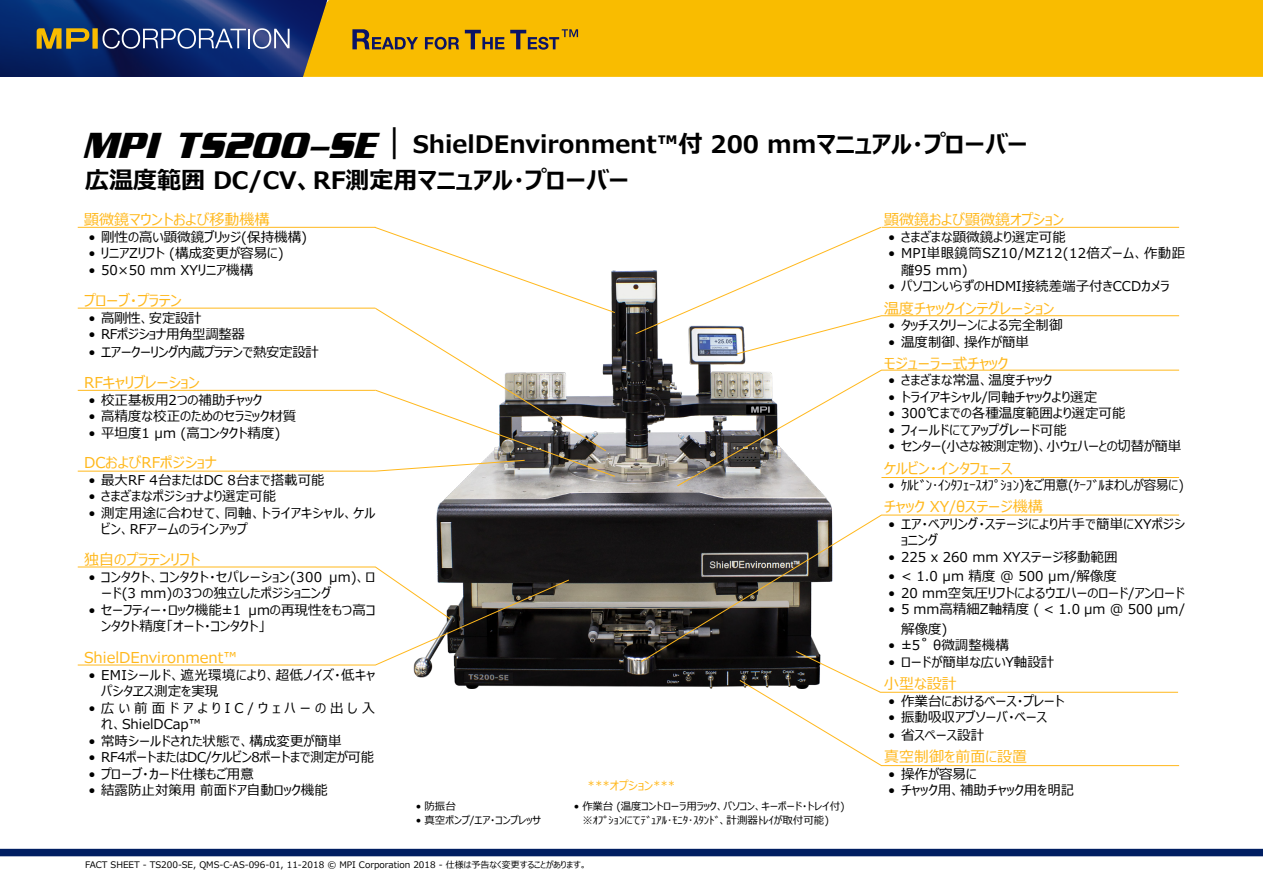
<style>
.page{position:relative;width:1263px;height:893px;background:#fff}
.page>*{position:absolute;margin:0;border:0;box-sizing:border-box;transform-origin:0 0}
.t1{font:700 24px/36px "Meiryo UI";color:#000}
.t2{font:15px "Meiryo UI";color:#ffb81c}
.t3{font:13.5px/16.5px "Meiryo UI";color:#000}
.t4{font:13.5px "Meiryo UI";letter-spacing:-.025em;color:#000}
.t5{font:13.5px/16.5px "Meiryo UI";letter-spacing:.02em;color:#000}
.t6{font:13.5px "Meiryo UI";color:#000;scale:.92 1}
.t7{font:13.5px/16.5px "Meiryo UI";letter-spacing:.025em;color:#000}
.t8{font:13.5px "Meiryo UI";letter-spacing:-.03em;color:#000}
.t9{font:13.5px/16.5px "Meiryo UI";letter-spacing:.03em;color:#000}
.t10{font:13.5px/16.5px "Meiryo UI";letter-spacing:.31em;color:#000}
.t11{font:12px "Meiryo UI";color:#ffb81c}
.t12{font:10.5px/13.5px "Meiryo UI";color:#000}
.t13{font:9px "Meiryo UI";color:#000}
.s1{font-family:"Enter Sansman";font-style:italic;font-size:36px}
.s2{font-weight:400;font-size:33px}
</style>
<div class="page">
<div style="left:327px;top:0;width:936px;height:77px;background:#f9bc00"></div>
<svg style="left:0;top:0;width:327px;height:77px;background:#253a6b"></svg>
<svg style="left:349px;top:29px;width:229px;height:21px;background:#b48b1c"></svg>
<div style="left:0;top:849px;width:1263px;height:7px;background:#001e62"></div>
<img style="left:415px;top:270px;width:416px;height:418px">
<svg style="left:641px;top:515px;width:538px;height:147px"></svg>
<svg style="left:77px;top:227px;width:538px;height:250px"></svg>
<svg style="left:635px;top:227px;width:544px;height:127px"></svg>
<svg style="left:677px;top:370px;width:502px;height:116px"></svg>
<svg style="left:77px;top:567px;width:492px;height:98px"></svg>
<svg style="left:739px;top:651px;width:440px;height:115px"></svg>
<h1 class="t1" style="left:85px;top:128px;width:944px"><span class="s1">MPI TS200-SE</span> <span class="s2">|</span> ShielDEnvironment™付 200 mmマニュアル・プローバー広温度範囲 DC/CV、RF測定用マニュアル・プローバー</h1>
<p class="t2" style="left:84px;top:209px;width:187px">顕微鏡マウントおよび移動機構</p>
<p class="t3" style="left:88px;top:229px;width:220px">• 剛性の高い顕微鏡ブリッジ(保持機構)</p>
<p class="t3" style="left:88px;top:246px;width:197px">• リニアZリフト (構成変更が容易に)</p>
<p class="t3" style="left:88px;top:262px;width:166px">• 50×50 mm XYリニア機構</p>
<p class="t2" style="left:84px;top:290px;width:99px">プローブ・プラテン</p>
<p class="t3" style="left:88px;top:310px;width:115px">• 高剛性、安定設計</p>
<p class="t8" style="left:88px;top:325px;width:158px">• RFポジショナ用角型調整器</p>
<p class="t8" style="left:88px;top:343px;width:232px">• エアークーリング内蔵プラテンで熱安定設計</p>
<p class="t2" style="left:84px;top:372px;width:117px">RFキャリブレーション</p>
<p class="t3" style="left:88px;top:392px;width:175px">• 校正基板用2つの補助チャック</p>
<p class="t3" style="left:88px;top:409px;width:209px">• 高精度な校正のためのセラミック材質</p>
<p class="t3" style="left:88px;top:425px;width:194px">• 平坦度1 μm (高コンタクト精度)</p>
<p class="t2" style="left:84px;top:452px;width:134px">DCおよびRFポジショナ</p>
<p class="t3" style="left:88px;top:472px;width:238px">• 最大RF 4台またはDC 8台まで搭載可能</p>
<p class="t3" style="left:88px;top:489px;width:189px">• さまざまなポジショナより選定可能</p>
<p class="t5" style="left:101px;top:505px;width:276px;text-indent:-13px">• 測定用途に合わせて、同軸、トライアキシャル、ケルビン、RFアームのラインアップ</p>
<p class="t2" style="left:84px;top:549px;width:118px">独自のプラテンリフト</p>
<p class="t3" style="left:101px;top:569px;width:276px;text-indent:-13px">• コンタクト、コンタクト・セパレーション(300 μm)、ロード(3 mm)の3つの独立したポジショニング</p>
<p class="t3" style="left:101px;top:602px;width:276px;text-indent:-13px">• セーフティー・ロック機能±1 μmの再現性をもつ高コンタクト精度「オート・コンタクト」</p>
<p class="t2" style="left:84px;top:647px;width:154px">ShielDEnvironment™</p>
<p class="t7" style="left:101px;top:667px;width:276px;text-indent:-13px">• EMIシールド、遮光環境により、超低ノイズ・低キャパシタヱス測定を実現</p>
<p class="t10" style="left:101px;top:700px;width:276px;text-indent:-13px">•広い前面ドアよりIC/ウェハーの出し入れ、ShielDCap™</p>
<p class="t3" style="left:88px;top:733px;width:255px">• 常時シールドされた状態で、構成変更が簡単</p>
<p class="t4" style="left:88px;top:748px;width:287px">• RF4ポートまたはDC/ケルビン8ポートまで測定が可能</p>
<p class="t3" style="left:88px;top:766px;width:167px">• プローブ・カード仕様もご用意</p>
<p class="t3" style="left:88px;top:783px;width:241px">• 結露防止対策用 前面ドア自動ロック機能</p>
<p class="t12" style="left:416px;top:800px;width:42px">• 防振台</p>
<p class="t12" style="left:416px;top:813px;width:127px">• 真空ポンプ/エア・コンプレッサ</p>
<p class="t11" style="left:588px;top:777px;width:89px">***オプション***</p>
<p class="t12" style="left:582px;top:800px;width:264px;text-indent:-9px">• 作業台 (温度コントローラ用ラック、パソコン、キーボード・トレイ付) ※ｵﾌﾟｼｮﾝにてﾃﾞｭｱﾙ･ﾓﾆﾀ･ｽﾀﾝﾄﾞ、計測器ﾄﾚｲが取付可能)</p>
<p class="t13" style="left:85px;top:858px;width:503px">FACT SHEET - TS200-SE, QMS-C-AS-096-01, 11-2018 © MPI Corporation 2018 - 仕様は予告なく変更することがあります。</p>
<p class="t2" style="left:884px;top:209px;width:181px">顕微鏡および顕微鏡オプション</p>
<p class="t3" style="left:888px;top:229px;width:179px">• さまざまな顕微鏡より選定可能</p>
<p class="t9" style="left:901px;top:246px;width:286px;text-indent:-13px">• MPI単眼鏡筒SZ10/MZ12(12倍ズーム、作動距離95 mm)</p>
<p class="t3" style="left:888px;top:279px;width:283px">• パソコンいらずのHDMI接続差端子付きCCDカメラ</p>
<p class="t2" style="left:884px;top:298px;width:172px">温度チャックインテグレーション</p>
<p class="t3" style="left:888px;top:318px;width:176px">• タッチスクリーンによる完全制御</p>
<p class="t3" style="left:888px;top:334px;width:142px">• 温度制御、操作が簡単</p>
<p class="t2" style="left:884px;top:353px;width:126px">モジューラー式チャック</p>
<p class="t3" style="left:888px;top:373px;width:165px">• さまざまな常温、温度チャック</p>
<p class="t3" style="left:888px;top:389px;width:210px">• トライアキシャル/同軸チャックより選定</p>
<p class="t3" style="left:888px;top:406px;width:239px">• 300℃までの各種温度範囲より選定可能</p>
<p class="t3" style="left:888px;top:422px;width:180px">• フィールドにてアップグレード可能</p>
<p class="t4" style="left:888px;top:437px;width:294px">• センター(小さな被測定物)、小ウェハーとの切替が簡単</p>
<p class="t2" style="left:884px;top:458px;width:130px">ケルビン・インタフェース</p>
<p class="t6" style="left:888px;top:476px;width:323px">• ｹﾙﾋﾞﾝ･ｲﾝﾀﾌｪｰｽｵﾌﾟｼｮﾝ)をご用意(ｹｰﾌﾞﾙまわしが容易に)</p>
<p class="t2" style="left:884px;top:496px;width:160px">チャック XY/θステージ機構</p>
<p class="t3" style="left:901px;top:516px;width:286px;text-indent:-13px">• エア・ベアリング・ステージにより片手で簡単にXYポジショニング</p>
<p class="t3" style="left:888px;top:549px;width:231px">• 225 x 260 mm XYステージ移動範囲</p>
<p class="t3" style="left:888px;top:569px;width:230px">• &lt; 1.0 μm 精度 @ 500 μm/解像度</p>
<p class="t3" style="left:888px;top:585px;width:298px">• 20 mm空気圧リフトによるウエハーのロード/アンロード</p>
<p class="t3" style="left:901px;top:600px;width:286px;line-height:19.5px;text-indent:-13px">• 5 mm高精細Z軸精度 ( &lt; 1.0 μm @ 500 μm/解像度)</p>
<p class="t3" style="left:888px;top:638px;width:122px">• ±5˚ θ微調整機構</p>
<p class="t3" style="left:888px;top:654px;width:168px">• ロードが簡単な広いY軸設計</p>
<p class="t2" style="left:884px;top:673px;width:74px">小型な設計</p>
<p class="t3" style="left:888px;top:693px;width:178px">• 作業台におけるベース・プレート</p>
<p class="t3" style="left:888px;top:710px;width:160px">• 振動吸収アブソーバ・ベース</p>
<p class="t3" style="left:888px;top:728px;width:97px">• 省スペース設計</p>
<p class="t2" style="left:884px;top:746px;width:145px">真空制御を前面に設置</p>
<p class="t3" style="left:888px;top:766px;width:90px">• 操作が容易に</p>
<p class="t3" style="left:888px;top:783px;width:188px">• チャック用、補助チャック用を明記</p>
</div>
